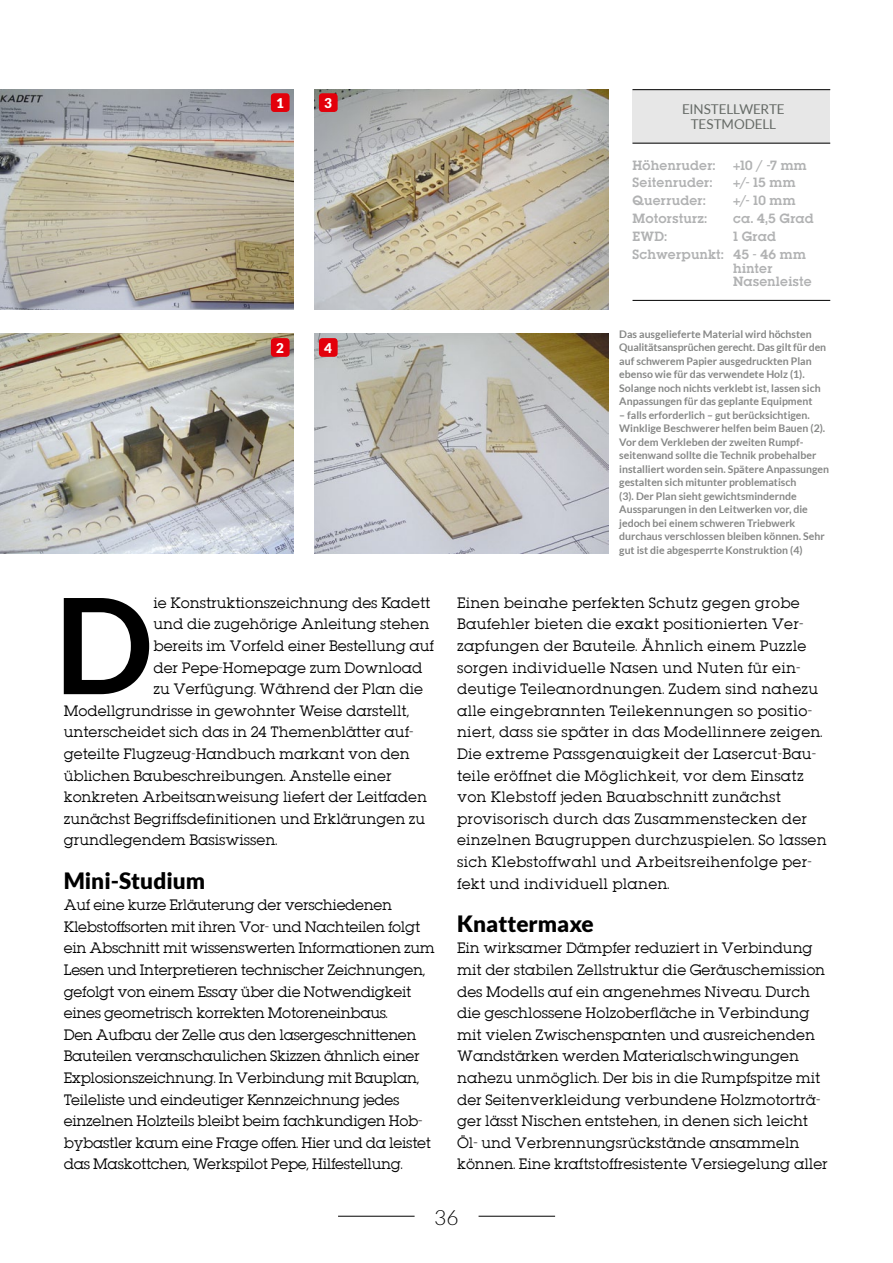
<style>
.page{position:relative;width:893px;height:1263px;background:#fff}
.page>*{position:absolute;margin:0;border:0;box-sizing:border-box;transform-origin:0 0}
.t1{font:700 133.05px "Lato";color:#000}
.t2{font:900 22.5px "Lato";color:#000}
.t3{font:300 21px "Lato";color:#000}
.t4{font:13.5px/21.6px "Lubalin";color:#000}
.t5{font:13.5px/21.6px "Lubalin";letter-spacing:-.02em;color:#000}
.t6{font:13.5px/21.6px "Lubalin";letter-spacing:.02em;color:#000}
.t7{font:13.5px/15px "Lato";letter-spacing:-.005em;color:#656a66;text-align:center}
.t8{font:900 13.5px "Lato";color:#fff}
.t9{font:12px/17.9px "Lubalin Demi";letter-spacing:.015em;color:#b1b2b3}
.t10{font:700 10.5px/13.5px "Lato";color:#868786}
</style>
<div class="page">
<hr style="left:338px;top:1216px;width:77px;height:1px;background:#000">
<hr style="left:479px;top:1216px;width:76px;height:1px;background:#000">
<img style="left:0;top:89px;width:293px;height:220px">
<img style="left:315px;top:89px;width:293px;height:220px">
<img style="left:0;top:334px;width:293px;height:220px">
<img style="left:315px;top:334px;width:293px;height:220px">
<div style="left:632px;top:89px;width:198px;height:54px;background:#e7e7e7"></div>
<hr style="left:632px;top:143px;width:198px;height:1px;background:#000">
<hr style="left:632px;top:89px;width:198px;height:1px;background:#000">
<hr style="left:632px;top:300px;width:198px;height:1px;background:#000">
<div style="left:271px;top:93px;width:19px;height:19px;background:#e3000b;border-radius:3px"></div>
<div style="left:271px;top:338px;width:19px;height:19px;background:#e3000b;border-radius:3px"></div>
<div style="left:319px;top:93px;width:19px;height:19px;background:#e3000b;border-radius:3px"></div>
<div style="left:319px;top:338px;width:19px;height:19px;background:#e3000b;border-radius:3px"></div>
<p class="t8" style="left:276px;top:95px;width:9px">1</p>
<p class="t8" style="left:324px;top:95px;width:9px">3</p>
<p class="t8" style="left:276px;top:340px;width:9px">2</p>
<p class="t8" style="left:324px;top:340px;width:9px">4</p>
<p class="t1" style="left:54px;top:569px;width:101px">D</p>
<p class="t4" style="left:153px;top:592px;width:278px">ie Konstruktionszeichnung des Kadett</p>
<p class="t4" style="left:153px;top:613px;width:277px">und die zugehörige Anleitung stehen</p>
<p class="t4" style="left:153px;top:635px;width:282px">bereits im Vorfeld einer Bestellung auf</p>
<p class="t4" style="left:153px;top:656px;width:270px">der Pepe-Homepage zum Download</p>
<p class="t4" style="left:153px;top:678px;width:271px">zu Verfügung. Während der Plan die</p>
<p class="t4" style="left:64px;top:700px;width:347px">Modellgrundrisse in gewohnter Weise darstellt,</p>
<p class="t4" style="left:64px;top:721px;width:351px">unterscheidet sich das in 24 Themenblätter auf-</p>
<p class="t4" style="left:64px;top:743px;width:347px">geteilte Flugzeug-Handbuch markant von den</p>
<p class="t4" style="left:64px;top:764px;width:329px">üblichen Baubeschreibungen. Anstelle einer</p>
<p class="t4" style="left:64px;top:786px;width:365px">konkreten Arbeitsanweisung liefert der Leitfaden</p>
<p class="t4" style="left:64px;top:808px;width:363px">zunächst Begriffsdefinitionen und Erklärungen zu</p>
<p class="t4" style="left:64px;top:829px;width:215px">grundlegendem Basiswissen.</p>
<p class="t2" style="left:64px;top:867px;width:143px">Mini-Studium</p>
<p class="t5" style="left:64px;top:894px;width:373px">Auf eine kurze Erläuterung der verschiedenen Klebstoffsorten mit ihren Vor- und Nachteilen folgt ein Abschnitt mit wissenswerten Informationen zum Lesen und Interpretieren technischer Zeichnungen, gefolgt von einem Essay über die Notwendigkeit eines geometrisch korrekten Motoreneinbaus.<br>Den Aufbau der Zelle aus den lasergeschnittenen Bauteilen veranschaulichen Skizzen ähnlich einer Explosionszeichnung. In Verbindung mit Bauplan, Teileliste und eindeutiger Kennzeichnung jedes einzelnen Holzteils bleibt beim fachkundigen Hob&shy;bybastler kaum eine Frage offen. Hier und da leistet das Maskottchen, Werkspilot Pepe, Hilfestellung.</p>
<p class="t7" style="left:682px;top:102px;width:104px">EINSTELLWERTE<br>TESTMODELL</p>
<p class="t9" style="left:632px;top:156px;width:84px">Höhenruder:</p>
<p class="t9" style="left:733px;top:156px;width:75px">+10 / -7 mm</p>
<p class="t9" style="left:632px;top:174px;width:81px">Seitenruder:</p>
<p class="t9" style="left:733px;top:174px;width:64px">+/- 15 mm</p>
<p class="t9" style="left:632px;top:192px;width:74px">Querruder:</p>
<p class="t9" style="left:733px;top:192px;width:64px">+/- 10 mm</p>
<p class="t9" style="left:632px;top:210px;width:76px">Motorsturz:</p>
<p class="t9" style="left:733px;top:210px;width:82px">ca. 4,5 Grad</p>
<p class="t9" style="left:632px;top:228px;width:36px">EWD:</p>
<p class="t9" style="left:632px;top:228px;width:175px;text-indent:100px">1 Grad<br>Schwerpunkt: 45 - 46 mm</p>
<p class="t9" style="left:733px;top:261px;width:80px;line-height:13.6px">hinter<br>Nasenleiste</p>
<p class="t10" style="left:619px;top:327px;width:208px">Das ausgelieferte Material wird höchsten Qualitätsansprüchen gerecht. Das gilt für den auf schwerem Papier ausgedruckten Plan ebenso wie für das verwendete Holz (1).<br>Solange noch nichts verklebt ist, lassen sich Anpassungen für das geplante Equipment</p>
<p class="t10" style="left:619px;top:408px;width:211px">– falls erforderlich – gut berücksichtigen.<br>Winklige Beschwerer helfen beim Bauen (2).<br>Vor dem Verkleben der zweiten Rumpf&shy;seitenwand sollte die Technik probehalber installiert worden sein. Spätere Anpassungen gestalten sich mitunter problematisch<br>(3). Der Plan sieht gewichtsmindernde Aussparungen in den Leitwerken vor, die jedoch bei einem schweren Triebwerk durchaus verschlossen bleiben können. Sehr gut ist die abgesperrte Konstruktion (4)</p>
<p class="t6" style="left:457px;top:592px;width:371px">Einen beinahe perfekten Schutz gegen grobe Baufehler bieten die exakt positionierten Ver&shy;zapfungen der Bauteile. Ähnlich einem Puzzle sorgen individuelle Nasen und Nuten für ein&shy;deutige Teileanordnungen. Zudem sind nahezu alle eingebrannten Teilekennungen so positio&shy;niert, dass sie später in das Modellinnere zeigen.<br>Die extreme Passgenauigkeit der Lasercut-Bau&shy;teile eröffnet die Möglichkeit, vor dem Einsatz von Klebstoff jeden Bauabschnitt zunächst provisorisch durch das Zusammenstecken der einzelnen Baugruppen durchzuspielen. So lassen sich Klebstoffwahl und Arbeitsreihenfolge per&shy;fekt und individuell planen.</p>
<p class="t2" style="left:457px;top:910px;width:138px">Knattermaxe</p>
<p class="t4" style="left:457px;top:937px;width:372px">Ein wirksamer Dämpfer reduziert in Verbindung mit der stabilen Zellstruktur die Geräuschemission des Modells auf ein angenehmes Niveau. Durch die geschlossene Holzoberfläche in Verbindung mit vielen Zwischenspanten und ausreichenden Wandstärken werden Materialschwingungen nahezu unmöglich. Der bis in die Rumpfspitze mit der Seitenverkleidung verbundene Holzmotorträ&shy;ger lässt Nischen entstehen, in denen sich leicht Öl- und Verbrennungsrückstände ansammeln können. Eine kraftstoffresistente Versiegelung aller</p>
<p class="t3" style="left:434px;top:1206px;width:26px">36</p>
</div>
